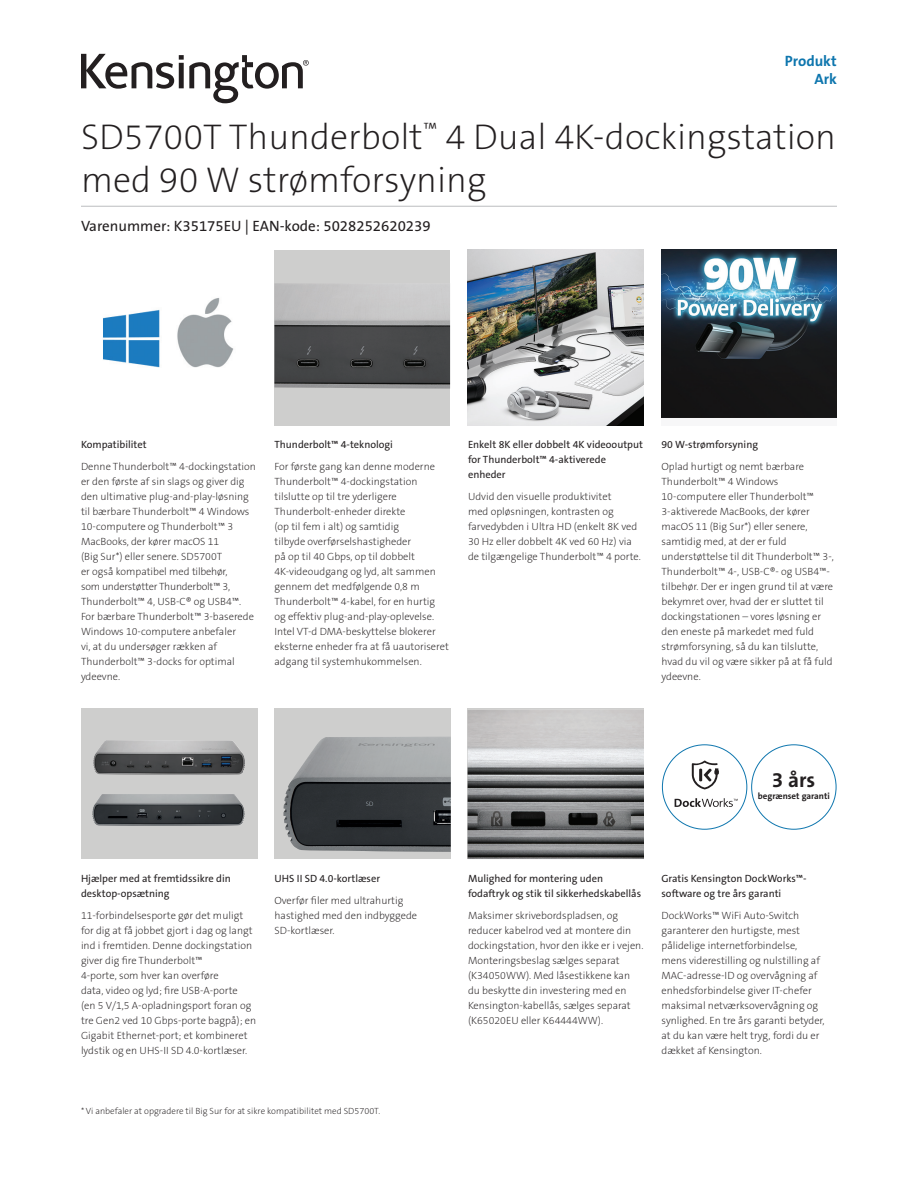
<style>
.page{position:relative;width:918px;height:1188px;background:#fff}
.page>*{position:absolute;margin:0;border:0;box-sizing:border-box;transform-origin:0 0}
.Main_Header{font:36px/43.2px "The Sans KENSINGTON2 XL";color:#231f20}
.Body{font:21px "The Sans KENSINGTON7 Bd";color:#231f20}
.Part_No__UPC{font:15px "The Sans KENSINGTON5 Rg";color:#231f20}
.Part_No__UPC-2{font:15px "The Sans KENSINGTON7 Bd";color:#0e76ae}
.Body-2{font:10.5px/15px "The Sans KENSINGTON2 XL";color:#231f20}
.Body-3{font:10.5px/15px "The Sans KENSINGTON5 Rg";color:#231f20}
.Body-4{font:9px "The Sans KENSINGTON2 XL";color:#231f20}
.Body-5{font:9px "The Sans KENSINGTON7 Bd";color:#231f20}
</style>
<div class="page">
<svg style="left:81px;top:54px;width:228px;height:49px"></svg>
<hr style="left:81px;top:206px;width:756px;height:1px;background:#bcbdc0">
<img style="left:103px;top:298px;width:131px;height:70px">
<div style="left:661px;top:250px;width:176px;height:175px;background:#f7f7f8"></div>
<img style="left:661px;top:250px;width:176px;height:168px">
<div style="left:274px;top:250px;width:176px;height:175px;background:#cececd"></div>
<img style="left:274px;top:283px;width:176px;height:106px">
<img style="left:468px;top:250px;width:176px;height:176px">
<div style="left:81px;top:708px;width:176px;height:88px;background:#cececd"></div>
<img style="left:93px;top:740px;width:152px;height:35px">
<div style="left:81px;top:794px;width:176px;height:65px;background:#cececd"></div>
<img style="left:92px;top:794px;width:153px;height:32px">
<img style="left:468px;top:709px;width:176px;height:150px">
<div style="left:274px;top:708px;width:177px;height:151px;background:#cececd"></div>
<img style="left:283px;top:737px;width:168px;height:115px">
<svg style="left:675px;top:761px;width:63px;height:46px"></svg>
<p class="Part_No__UPC-2" style="left:785px;top:53px;width:53px">Produkt</p>
<p class="Part_No__UPC-2" style="left:814px;top:71px;width:24px">Ark</p>
<p class="Main_Header" style="left:81px;top:116px;width:757px">SD5700T Thunderbolt<sup>™</sup> 4 Dual 4K-dockingstation med 90 W strømforsyning</p>
<p class="Part_No__UPC" style="left:81px;top:217px;width:351px">Varenummer: K35175EU | EAN-kode: 5028252620239</p>
<p class="Body-3" style="left:81px;top:438px;width:67px">Kompatibilitet</p>
<p class="Body-2" style="left:81px;top:459px;width:176px">Denne Thunderbolt™ 4-dockingstation er den første af sin slags og giver dig den ultimative plug-and-play-løsning til bærbare Thunderbolt™ 4 Windows<br>10-computere og Thunderbolt™ 3<br>MacBooks, der kører macOS 11<br>(Big Sur*) eller senere. SD5700T<br>er også kompatibel med tilbehør,<br>som understøtter Thunderbolt™ 3,<br>Thunderbolt™ 4, USB-C® og USB4™.<br>For bærbare Thunderbolt™ 3-baserede<br>Windows 10-computere anbefaler<br>vi, at du undersøger rækken af<br>Thunderbolt™ 3-docks for optimal ydeevne.</p>
<p class="Body-3" style="left:274px;top:438px;width:120px">Thunderbolt™ 4-teknologi</p>
<p class="Body-2" style="left:274px;top:459px;width:176px">For første gang kan denne moderne Thunderbolt™ 4-dockingstation tilslutte op til tre yderligere Thunderbolt-enheder direkte<br>(op til fem i alt) og samtidig<br>tilbyde overførselshastigheder<br>på op til 40 Gbps, op til dobbelt 4K-videoudgang og lyd, alt sammen gennem det medfølgende 0,8 m Thunderbolt™ 4-kabel, for en hurtig og effektiv plug-and-play-oplevelse.<br>Intel VT-d DMA-beskyttelse blokerer eksterne enheder fra at få uautoriseret adgang til systemhukommelsen.</p>
<p class="Body-3" style="left:468px;top:438px;width:177px">Enkelt 8K eller dobbelt 4K videooutput for Thunderbolt™ 4-aktiverede enheder</p>
<p class="Body-2" style="left:468px;top:489px;width:174px">Udvid den visuelle produktivitet<br>med opløsningen, kontrasten og farvedybden i Ultra HD (enkelt 8K ved 30 Hz eller dobbelt 4K ved 60 Hz) via de tilgængelige Thunderbolt™ 4 porte.</p>
<p class="Body-3" style="left:662px;top:438px;width:98px">90 W-strømforsyning</p>
<p class="Body-2" style="left:662px;top:459px;width:174px">Oplad hurtigt og nemt bærbare<br>Thunderbolt™ 4 Windows<br>10-computere eller Thunderbolt™<br>3-aktiverede MacBooks, der kører macOS 11 (Big Sur*) eller senere, samtidig med, at der er fuld understøttelse til dit Thunderbolt™ 3-,<br>Thunderbolt™ 4-, USB-C®- og USB4™- tilbehør. Der er ingen grund til at være bekymret over, hvad der er sluttet til dockingstationen – vores løsning er den eneste på markedet med fuld strømforsyning, så du kan tilslutte, hvad du vil og være sikker på at få fuld ydeevne.</p>
<p class="Body-3" style="left:81px;top:871px;width:151px">Hjælper med at fremtidssikre din desktop-opsætning</p>
<p class="Body-2" style="left:81px;top:908px;width:177px">11-forbindelsesporte gør det muligt for dig at få jobbet gjort i dag og langt ind i fremtiden. Denne dockingstation giver dig fire Thunderbolt™<br>4-porte, som hver kan overføre<br>data, video og lyd; fire USB-A-porte<br>(en 5 V/1,5 A-opladningsport foran og tre Gen2 ved 10 Gbps-porte bagpå); en Gigabit Ethernet-port; et kombineret lydstik og en UHS-II SD 4.0-kortlæser.</p>
<p class="Body-3" style="left:274px;top:871px;width:107px">UHS II SD 4.0-kortlæser</p>
<p class="Body-2" style="left:274px;top:893px;width:144px">Overfør filer med ultrahurtig hastighed med den indbyggede<br>SD-kortlæser.</p>
<p class="Body-4" style="left:81px;top:1106px;width:301px">* Vi anbefaler at opgradere til Big Sur for at sikre kompatibilitet med SD5700T.</p>
<p class="Body" style="left:772px;top:769px;width:45px">3 års</p>
<p class="Body-5" style="left:758px;top:791px;width:73px">begrænset garanti</p>
<p class="Body-3" style="left:468px;top:871px;width:175px">Mulighed for montering uden fodaftryk og stik til sikkerhedskabellås</p>
<p class="Body-2" style="left:468px;top:908px;width:177px">Maksimer skrivebordspladsen, og reducer kabelrod ved at montere din dockingstation, hvor den ikke er i vejen.<br>Monteringsbeslag sælges separat (K34050WW). Med låsestikkene kan du beskytte din investering med en Kensington-kabellås, sælges separat (K65020EU eller K64444WW).</p>
<p class="Body-3" style="left:662px;top:871px;width:147px">Gratis Kensington DockWorks™- software og tre års garanti</p>
<p class="Body-2" style="left:662px;top:908px;width:165px">DockWorks™ WiFi Auto-Switch garanterer den hurtigste, mest pålidelige internetforbindelse, mens viderestilling og nulstilling af MAC-adresse-ID og overvågning af enhedsforbindelse giver IT-chefer maksimal netværksovervågning og synlighed. En tre års garanti betyder, at du kan være helt tryg, fordi du er dækket af Kensington.</p>
</div>
